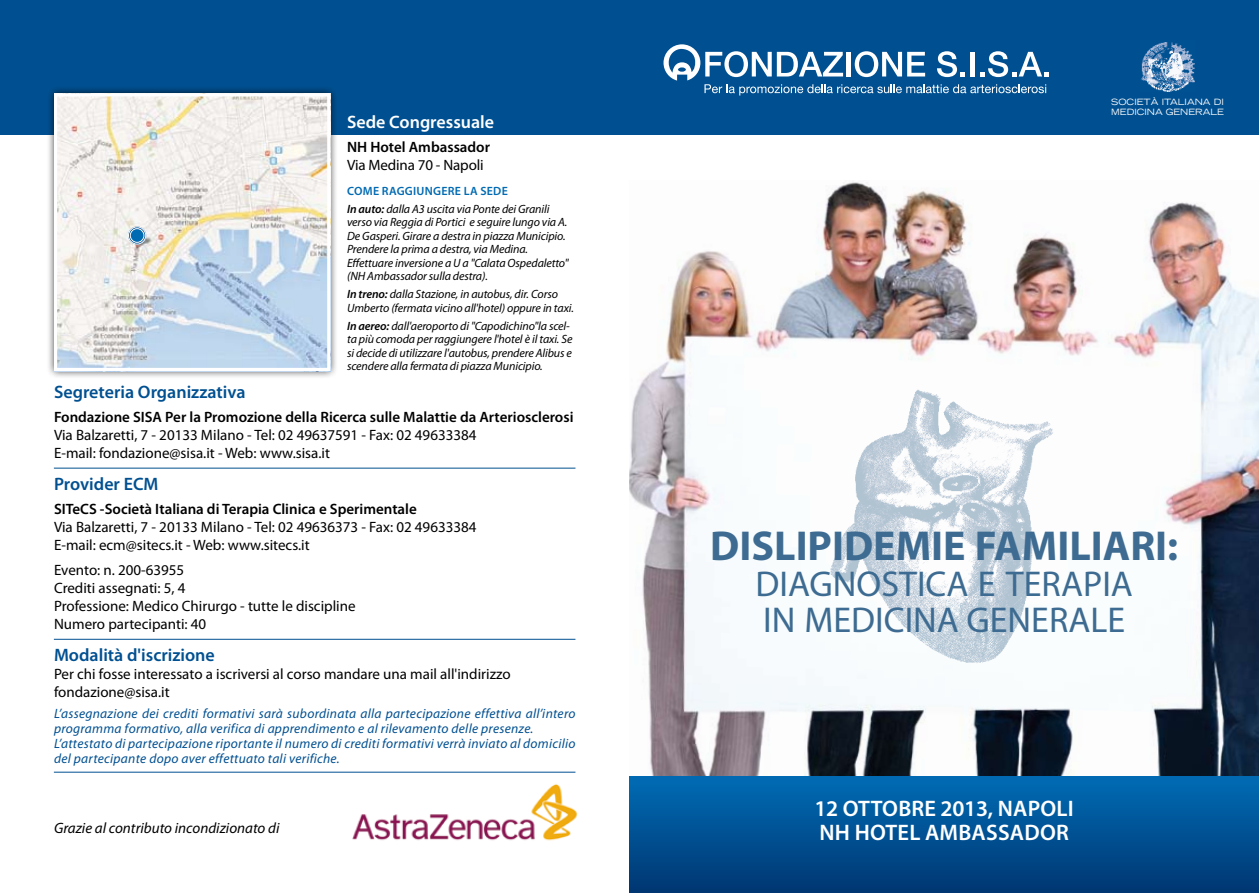
<style>
.page{position:relative;width:1259px;height:893px;background:#fff}
.page>*{position:absolute;margin:0;border:0;box-sizing:border-box;transform-origin:0 0}
.t1{font:700 42px "Myriad Pro";color:#3d6b91}
.t2{font:36px/36px "Myriad Pro";color:#3d6b91}
.t3{font:600 22.5px/24px "Myriad Pro";letter-spacing:.01em;color:#fff}
.t4{font:600 18px "Myriad Pro";color:#005091}
.t5{font:600 18px "Myriad Pro";color:#fff}
.t6{font:15px/18px "Myriad Pro";color:#000}
.t7{font:600 15px "Myriad Pro";color:#000}
.t8{font:italic 15px "Myriad Pro";color:#000}
.t9{font:italic 13.5px/15px "Myriad Pro";letter-spacing:.02em;color:#005091}
.t10{font:italic 12px/13.5px "Myriad Pro";letter-spacing:-.01em;color:#000}
.t11{font:expanded 8.7px/10.4px "Trade Gothic LH";color:#fff}
.s1{font-weight:600;font-style:normal;color:#006ab2}
.s2{font-weight:600}
</style>
<div class="page">
<div style="left:0;top:0;width:1259px;height:135px;background:#005091"></div>
<img style="left:629px;top:181px;width:630px;height:595px">
<div style="left:629px;top:776px;width:630px;height:117px;background:linear-gradient(to bottom,#006cb4,#003672)"></div>
<img style="left:819px;top:386px;width:243px;height:293px">
<img style="left:352px;top:772px;width:226px;height:69px">
<hr style="left:54px;top:772px;width:521px;height:1px;background:#005091">
<hr style="left:54px;top:468px;width:521px;height:1px;background:#005091">
<hr style="left:54px;top:639px;width:521px;height:1px;background:#005091">
<div style="left:46px;top:85px;width:292px;height:294px;background:#000;opacity:.75"></div>
<img style="left:58px;top:97px;width:268px;height:270px">
<div style="left:54px;top:93px;width:276px;height:278px;border:3px solid #fff"></div>
<div style="left:129px;top:228px;width:16px;height:15px;background:#006ab2;border-radius:50%"></div>
<div style="left:128px;top:226px;width:18px;height:19px;border:3px solid #005091;border-radius:50%"></div>
<div style="left:128px;top:226px;width:18px;height:19px;border:1px solid #fff;border-radius:50%"></div>
<div style="left:130px;top:228px;width:14px;height:15px;border:1px solid #fff;border-radius:50%"></div>
<svg style="left:663px;top:44px;width:386px;height:52px"></svg>
<img style="left:1141px;top:42px;width:53px;height:49px">
<h3 class="t5" style="left:347px;top:111px;width:149px">Sede Congressuale</h3>
<p class="t7" style="left:347px;top:138px;width:144px">NH Hotel Ambassador</p>
<p class="t6" style="left:347px;top:156px;width:138px">Via Medina 70 - Napoli</p>
<p class="t10" style="left:347px;top:181px;width:204px;line-height:18px"><span class="s1">COME RAGGIUNGERE LA SEDE<br></span><span class="s2">In auto:</span> dalla A3 uscita via Ponte dei Granili</p>
<p class="t10" style="left:347px;top:215px;width:223px">verso via Reggia di Portici e seguire lungo via A.<br>De Gasperi. Girare a destra in piazza Municipio.<br>Prendere la prima a destra, via Medina.<br>Effettuare inversione a U a "Calata Ospedaletto" (NH Ambassador sulla destra).</p>
<p class="t10" style="left:347px;top:287px;width:228px"><span class="s2">In treno:</span> dalla Stazione, in autobus, dir. Corso<br>Umberto (fermata vicino all'hotel) oppure in taxi.</p>
<p class="t10" style="left:347px;top:319px;width:227px"><span class="s2">In aereo:</span> dall'aeroporto di "Capodichino"la scel&shy;ta più comoda per raggiungere l'hotel è il taxi. Se si decide di utilizzare l'autobus, prendere Alibus e scendere alla fermata di piazza Municipio.</p>
<h3 class="t4" style="left:54px;top:381px;width:193px">Segreteria Organizzativa</h3>
<p class="t7" style="left:54px;top:408px;width:521px">Fondazione SISA Per la Promozione della Ricerca sulle Malattie da Arteriosclerosi</p>
<p class="t6" style="left:54px;top:426px;width:424px">Via Balzaretti, 7 - 20133 Milano - Tel: 02 49637591 - Fax: 02 49633384<br>E-mail: fondazione@sisa.it - Web: www.sisa.it</p>
<h3 class="t4" style="left:54px;top:472px;width:106px">Provider ECM</h3>
<p class="t7" style="left:54px;top:499px;width:364px">SITeCS -Società Italiana di Terapia Clinica e Sperimentale</p>
<p class="t6" style="left:54px;top:518px;width:424px">Via Balzaretti, 7 - 20133 Milano - Tel: 02 49636373 - Fax: 02 49633384<br>E-mail: ecm@sitecs.it - Web: www.sitecs.it</p>
<p class="t6" style="left:54px;top:561px;width:303px">Evento: n. 200-63955<br>Crediti assegnati: 5, 4<br>Professione: Medico Chirurgo - tutte le discipline<br>Numero partecipanti: 40</p>
<h3 class="t4" style="left:54px;top:643px;width:162px">Modalità d'iscrizione</h3>
<p class="t6" style="left:54px;top:665px;width:458px">Per chi fosse interessato a iscriversi al corso mandare una mail all'indirizzo fondazione@sisa.it</p>
<p class="t9" style="left:54px;top:706px;width:523px">L’assegnazione dei crediti formativi sarà subordinata alla partecipazione effettiva all’intero programma formativo, alla verifica di apprendimento e al rilevamento delle presenze.<br>L’attestato di partecipazione riportante il numero di crediti formativi verrà inviato al domicilio del partecipante dopo aver effettuato tali verifiche.</p>
<p class="t8" style="left:54px;top:818px;width:227px">Grazie al contributo incondizionato di</p>
<p class="t11" style="left:1111px;top:96px;width:114px">SOCIETÀ ITALIANA DI<br>MEDICINA GENERALE</p>
<h1 class="t1" style="left:710px;top:519px;width:469px">DISLIPIDEMIE FAMILIARI:</h1>
<h2 class="t2" style="left:755px;top:566px;width:379px">DIAGNOSTICA E TERAPIA<br>IN MEDICINA GENERALE</h2>
<h3 class="t3" style="left:814px;top:795px;width:261px">12 OTTOBRE 2013, NAPOLI<br>NH HOTEL AMBASSADOR</h3>
</div>
